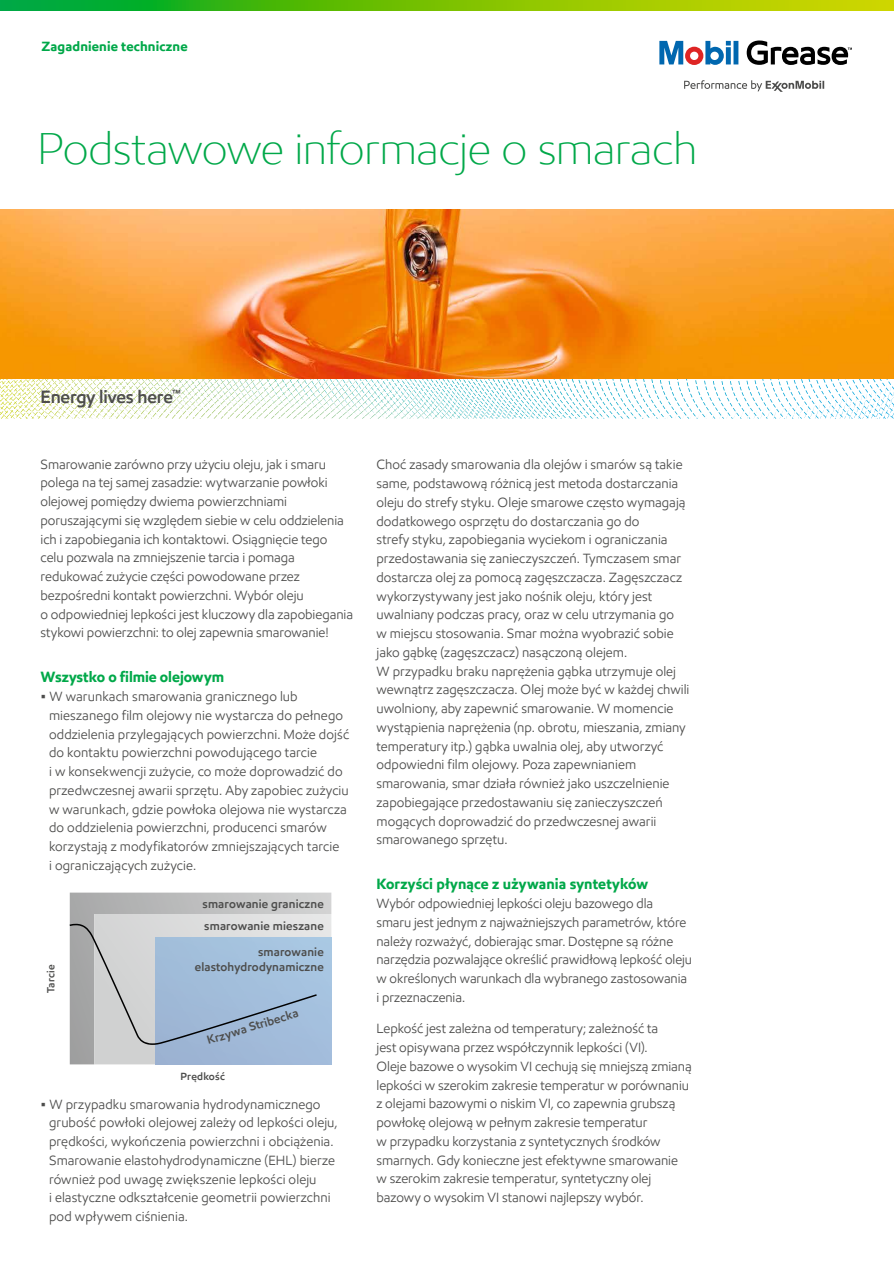
<style>
.page{position:relative;width:894px;height:1264px;background:#fff}
.page>*{position:absolute;margin:0;border:0;box-sizing:border-box;transform-origin:0 0}
.t1{font:300 45px "E Mprint";letter-spacing:-.015em;color:#00a849}
.t2{font:600 18px "E Mprint";letter-spacing:-.01em;color:#4d4d4c}
.t3{font:700 15px "E Mprint";letter-spacing:.005em;color:#00a849}
.t4{font:13.5px/18.8px "E Mprint";letter-spacing:.005em;color:#4d4d4c}
.t5{font:700 13.5px "E Mprint";letter-spacing:.01em;color:#00a849}
.t6{font:600 12px/22px "E Mprint";letter-spacing:.015em;color:#4d4d4c}
.t7{font:600 10.5px "E Mprint";letter-spacing:.02em;color:#4d4d4c}
</style>
<div class="page">
<svg style="left:131px;top:378px;width:284px;height:5px"></svg>
<svg style="left:612px;top:378px;width:281px;height:4px"></svg>
<svg style="left:0;top:0;width:893px;height:11px;background:#6dc00c"></svg>
<svg style="left:659px;top:41px;width:79px;height:24px"></svg>
<svg style="left:746px;top:41px;width:105px;height:24px"></svg>
<svg style="left:684px;top:80px;width:139px;height:12px"></svg>
<img style="left:0;top:209px;width:893px;height:169px">
<svg style="left:70px;top:892px;width:261px;height:172px;background:#b3c0cf"></svg>
<p class="t5" style="left:42px;top:38px;width:147px">Zagadnienie techniczne</p>
<h1 class="t1" style="left:38px;top:120px;width:661px">Podstawowe informacje o smarach</h1>
<h2 class="t2" style="left:40px;top:385px;width:142px">Energy lives here<sup>™</sup></h2>
<p class="t4" style="left:40px;top:454px;width:314px">Smarowanie zarówno przy użyciu oleju, jak i smaru polega na tej samej zasadzie: wytwarzanie powłoki olejowej pomiędzy dwiema powierzchniami poruszającymi się względem siebie w celu oddzielenia ich i zapobiegania ich kontaktowi. Osiągnięcie tego celu pozwala na zmniejszenie tarcia i pomaga redukować zużycie części powodowane przez bezpośredni kontakt powierzchni. Wybór oleju<br>o odpowiedniej lepkości jest kluczowy dla zapobiegania stykowi powierzchni: to olej zapewnia smarowanie!</p>
<p class="t3" style="left:40px;top:668px;width:185px">Wszystko o filmie olejowym</p>
<p class="t4" style="left:49px;top:687px;width:301px;text-indent:-9px">• W warunkach smarowania granicznego lub mieszanego film olejowy nie wystarcza do pełnego oddzielenia przylegających powierzchni. Może dojść do kontaktu powierzchni powodującego tarcie<br>i w konsekwencji zużycie, co może doprowadzić do przedwczesnej awarii sprzętu. Aby zapobiec zużyciu w warunkach, gdzie powłoka olejowa nie wystarcza do oddzielenia powierzchni, producenci smarów korzystają z modyfikatorów zmniejszających tarcie<br>i ograniczających zużycie.</p>
<p class="t7" style="left:44px;top:993px;width:30px;rotate:-90deg">Tarcie</p>
<p class="t6" style="left:202px;top:892px;width:123px">smarowanie graniczne smarowanie mieszane</p>
<p class="t6" style="left:195px;top:944px;width:130px;line-height:15px;text-align:right">smarowanie elastohydrodynamiczne</p>
<p class="t6" style="left:204px;top:1029px;width:96px;rotate:-17deg">Krzywa Stribecka</p>
<p class="t7" style="left:180px;top:1070px;width:46px">Prędkość</p>
<p class="t4" style="left:49px;top:1094px;width:290px;text-indent:-9px">• W przypadku smarowania hydrodynamicznego grubość powłoki olejowej zależy od lepkości oleju, prędkości, wykończenia powierzchni i obciążenia.<br>Smarowanie elastohydrodynamiczne (EHL) bierze również pod uwagę zwiększenie lepkości oleju<br>i elastyczne odkształcenie geometrii powierzchni pod wpływem ciśnienia.</p>
<p class="t4" style="left:376px;top:455px;width:314px">Choć zasady smarowania dla olejów i smarów są takie same, podstawową różnicą jest metoda dostarczania oleju do strefy styku. Oleje smarowe często wymagają dodatkowego osprzętu do dostarczania go do<br>strefy styku, zapobiegania wyciekom i ograniczania przedostawania się zanieczyszczeń. Tymczasem smar dostarcza olej za pomocą zagęszczacza. Zagęszczacz wykorzystywany jest jako nośnik oleju, który jest uwalniany podczas pracy, oraz w celu utrzymania go<br>w miejscu stosowania. Smar można wyobrazić sobie jako gąbkę (zagęszczacz) nasączoną olejem.<br>W przypadku braku naprężenia gąbka utrzymuje olej wewnątrz zagęszczacza. Olej może być w każdej chwili uwolniony, aby zapewnić smarowanie. W momencie wystąpienia naprężenia (np. obrotu, mieszania, zmiany temperatury itp.) gąbka uwalnia olej, aby utworzyć odpowiedni film olejowy. Poza zapewnianiem smarowania, smar działa również jako uszczelnienie zapobiegające przedostawaniu się zanieczyszczeń mogących doprowadzić do przedwczesnej awarii smarowanego sprzętu.</p>
<p class="t3" style="left:376px;top:875px;width:273px">Korzyści płynące z używania syntetyków</p>
<p class="t4" style="left:376px;top:894px;width:317px">Wybór odpowiedniej lepkości oleju bazowego dla<br>smaru jest jednym z najważniejszych parametrów, które należy rozważyć, dobierając smar. Dostępne są różne narzędzia pozwalające określić prawidłową lepkość oleju w określonych warunkach dla wybranego zastosowania i przeznaczenia.</p>
<p class="t4" style="left:376px;top:1019px;width:316px">Lepkość jest zależna od temperatury; zależność ta<br>jest opisywana przez współczynnik lepkości (VI).<br>Oleje bazowe o wysokim VI cechują się mniejszą zmianą lepkości w szerokim zakresie temperatur w porównaniu z olejami bazowymi o niskim VI, co zapewnia grubszą powłokę olejową w pełnym zakresie temperatur<br>w przypadku korzystania z syntetycznych środków smarnych. Gdy konieczne jest efektywne smarowanie w szerokim zakresie temperatur, syntetyczny olej bazowy o wysokim VI stanowi najlepszy wybór.</p>
</div>
